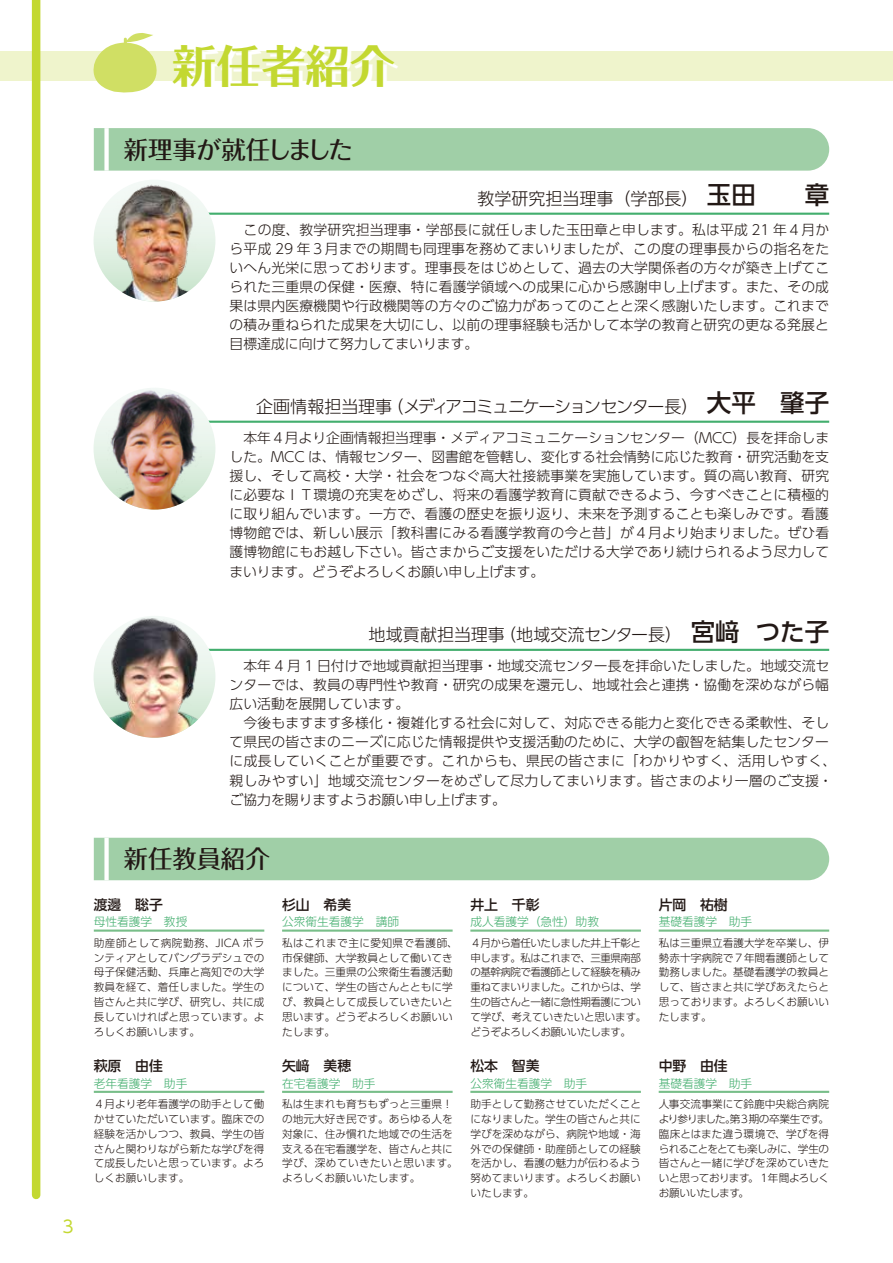
<style>
.page{position:relative;width:893px;height:1263px;background:#fff}
.page>*{position:absolute;margin:0;border:0;box-sizing:border-box;transform-origin:0 0}
.t1{font:700 44.7px "P Folk Pro N";color:#c3d831}
.t2{font:500 24.45px "P Folk Pro N";color:#221815}
.t3{font:300 16.95px "UD Shin Go Pr 6 N";letter-spacing:-.005em;color:#221815}
.t4{font:300 16.95px "UD Shin Go Pr 6 N";letter-spacing:-.07em;color:#221815}
.t5{font:16.95px "UD Shin Go Pr 6 N";color:#c3d831}
.t6{font:300 13.8px/19.2px "UD Shin Go Pr 6 N";letter-spacing:.01em;color:#221815;text-align:justify}
.t7{font:500 13.8px "UD Shin Go Pr 6 N";color:#221815}
.t8{font:300 11.7px "UD Shin Go Pr 6 N";color:#43ae6e}
.t9{font:300 10.65px/14.9px "UD Shin Go Pr 6 N";letter-spacing:.005em;color:#221815;text-align:justify}
.t10{font:300 10.65px/14.9px "UD Shin Go Pr 6 N";letter-spacing:-.05em;color:#221815}
.s1{font-weight:500;font-size:24.45px}
</style>
<div class="page">
<div style="left:0;top:51px;width:893px;height:30px;background:#eff4cc"></div>
<div style="left:32px;top:0;width:8px;height:1195px;background:#c3d831"></div>
<svg style="left:177px;top:51px;width:221px;height:30px"></svg>
<svg style="left:93px;top:33px;width:64px;height:60px"></svg>
<div style="left:94px;top:838px;width:735px;height:42px;background:#a0cfa7"></div>
<div style="left:104px;top:838px;width:5px;height:42px;background:#fff"></div>
<hr style="left:94px;top:929px;width:170px;height:3px;background:#78be89">
<hr style="left:282px;top:929px;width:171px;height:3px;background:#78be89">
<hr style="left:470px;top:929px;width:171px;height:3px;background:#78be89">
<hr style="left:659px;top:929px;width:170px;height:3px;background:#78be89">
<hr style="left:94px;top:1091px;width:170px;height:2px;background:#78be89">
<hr style="left:282px;top:1091px;width:171px;height:2px;background:#78be89">
<hr style="left:470px;top:1091px;width:171px;height:2px;background:#78be89">
<hr style="left:659px;top:1091px;width:170px;height:2px;background:#78be89">
<div style="left:94px;top:128px;width:735px;height:43px;background:#a0cfa7"></div>
<div style="left:104px;top:128px;width:5px;height:43px;background:#fff"></div>
<hr style="left:157px;top:213px;width:672px;height:2px;background:#43ae6e">
<img style="left:94px;top:180px;width:121px;height:122px;border-radius:61px">
<hr style="left:157px;top:421px;width:672px;height:2px;background:#43ae6e">
<img style="left:94px;top:388px;width:121px;height:122px;border-radius:61px">
<hr style="left:157px;top:649px;width:672px;height:2px;background:#43ae6e">
<img style="left:94px;top:616px;width:121px;height:122px;border-radius:61px">
<p class="t5" style="left:62px;top:1213px;width:13px">3</p>
<h1 class="t1" style="left:172px;top:28px;width:225px">新任者紹介</h1>
<h2 class="t2" style="left:124px;top:129px;width:231px">新理事が就任しました</h2>
<p class="t3" style="left:477px;top:185px;width:353px">教学研究担当理事（学部長）<span class="s1">玉田　　章</span></p>
<p class="t6" style="left:230px;top:219px;width:601px">　この度、教学研究担当理事・学部長に就任しました玉田章と申します。私は平成 21 年４月から平成 29 年３月までの期間も同理事を務めてまいりましたが、この度の理事長からの指名をたいへん光栄に思っております。理事長をはじめとして、過去の大学関係者の方々が築き上げてこられた三重県の保健・医療、特に看護学領域への成果に心から感謝申し上げます。また、その成果は県内医療機関や行政機関等の方々のご協力があってのことと深く感謝いたします。これまでの積み重ねられた成果を大切にし、以前の理事経験も活かして本学の教育と研究の更なる発展と目標達成に向けて努力してまいります。</p>
<p class="t4" style="left:256px;top:393px;width:574px">企画情報担当理事（メディアコミュニケーションセンター長）<span class="s1">大平　肇子</span></p>
<p class="t6" style="left:230px;top:427px;width:601px">　本年４月より企画情報担当理事・メディアコミュニケーションセンター（MCC）長を拝命しました。MCC は、情報センター、図書館を管轄し、変化する社会情勢に応じた教育・研究活動を支援し、そして高校・大学・社会をつなぐ高大社接続事業を実施しています。質の高い教育、研究に必要なＩＴ環境の充実をめざし、将来の看護学教育に貢献できるよう、今すべきことに積極的に取り組んでいます。一方で、看護の歴史を振り返り、未来を予測することも楽しみです。看護博物館では、新しい展示「教科書にみる看護学教育の今と昔」が４月より始まりました。ぜひ看護博物館にもお越し下さい。皆さまからご支援をいただける大学であり続けられるよう尽力してまいります。どうぞよろしくお願い申し上げます。</p>
<p class="t3" style="left:368px;top:621px;width:462px">地域貢献担当理事（地域交流センター長）<span class="s1">宮﨑 つた子</span></p>
<p class="t6" style="left:230px;top:655px;width:608px;text-align:left">　本年 4 月 1 日付けで地域貢献担当理事・地域交流センター長を拝命いたしました。地域交流センターでは、教員の専門性や教育・研究の成果を還元し、地域社会と連携・協働を深めながら幅広い活動を展開しています。<br>　今後もますます多様化・複雑化する社会に対して、対応できる能力と変化できる柔軟性、そして県民の皆さまのニーズに応じた情報提供や支援活動のために、大学の叡智を結集したセンターに成長していくことが重要です。これからも、県民の皆さまに「わかりやすく、活用しやすく、親しみやすい」地域交流センターをめざして尽力してまいります。皆さまのより一層のご支援・ご協力を賜りますようお願い申し上げます。</p>
<h2 class="t2" style="left:124px;top:838px;width:148px">新任教員紹介</h2>
<p class="t7" style="left:94px;top:894px;width:71px">渡邊　聡子</p>
<p class="t8" style="left:94px;top:912px;width:95px">母性看護学　教授</p>
<p class="t9" style="left:94px;top:935px;width:172px">助産師として病院勤務、JICA ボランティアとしてバングラデシュでの母子保健活動、兵庫と高知での大学教員を経て、着任しました。学生の皆さんと共に学び、研究し、共に成長していければと思っています。よろしくお願いします。</p>
<p class="t7" style="left:94px;top:1055px;width:71px">萩原　由佳</p>
<p class="t8" style="left:94px;top:1074px;width:95px">老年看護学　助手</p>
<p class="t9" style="left:94px;top:1096px;width:172px">４月より老年看護学の助手として働かせていただいています。臨床での経験を活かしつつ、教員、学生の皆さんと関わりながら新たな学びを得て成長したいと思っています。よろしくお願いします。</p>
<p class="t7" style="left:282px;top:894px;width:71px">杉山　希美</p>
<p class="t8" style="left:282px;top:912px;width:118px">公衆衛生看護学　講師</p>
<p class="t9" style="left:282px;top:935px;width:177px;text-align:left">私はこれまで主に愛知県で看護師、市保健師、大学教員として働いてきました。三重県の公衆衛生看護活動について、学生の皆さんとともに学び、教員として成長していきたいと思います。どうぞよろしくお願いいたします。</p>
<p class="t7" style="left:282px;top:1055px;width:71px">矢﨑　美穂</p>
<p class="t8" style="left:282px;top:1074px;width:95px">在宅看護学　助手</p>
<p class="t9" style="left:282px;top:1096px;width:177px;text-align:left">私は生まれも育ちもずっと三重県！の地元大好き民です。あらゆる人を対象に、住み慣れた地域での生活を支える在宅看護学を、皆さんと共に学び、深めていきたいと思います。よろしくお願いいたします。</p>
<p class="t7" style="left:470px;top:894px;width:71px">井上　千彰</p>
<p class="t8" style="left:470px;top:912px;width:130px">成人看護学（急性）助教</p>
<p class="t10" style="left:470px;top:935px;width:177px">４月から着任いたしました井上千彰と申します。私はこれまで、三重県南部の基幹病院で看護師として経験を積み重ねてまいりました。これからは、学生の皆さんと一緒に急性期看護について学び、考えていきたいと思います。どうぞよろしくお願いいたします。</p>
<p class="t7" style="left:470px;top:1055px;width:71px">松本　智美</p>
<p class="t8" style="left:470px;top:1074px;width:118px">公衆衛生看護学　助手</p>
<p class="t9" style="left:470px;top:1096px;width:172px">助手として勤務させていただくことになりました。学生の皆さんと共に学びを深めながら、病院や地域・海外での保健師・助産師としての経験を活かし、看護の魅力が伝わるよう努めてまいります。よろしくお願いいたします。</p>
<p class="t7" style="left:659px;top:894px;width:71px">片岡　祐樹</p>
<p class="t8" style="left:659px;top:912px;width:95px">基礎看護学　助手</p>
<p class="t9" style="left:659px;top:935px;width:172px">私は三重県立看護大学を卒業し、伊勢赤十字病院で７年間看護師として勤務しました。基礎看護学の教員として、皆さまと共に学びあえたらと思っております。よろしくお願いいたします。</p>
<p class="t7" style="left:659px;top:1055px;width:71px">中野　由佳</p>
<p class="t8" style="left:659px;top:1074px;width:95px">基礎看護学　助手</p>
<p class="t9" style="left:659px;top:1096px;width:172px">人事交流事業にて鈴鹿中央総合病院より参りました。第３期の卒業生です。臨床とはまた違う環境で、学びを得られることをとても楽しみに、学生の皆さんと一緒に学びを深めていきたいと思っております。１年間よろしくお願いいたします。</p>
</div>
